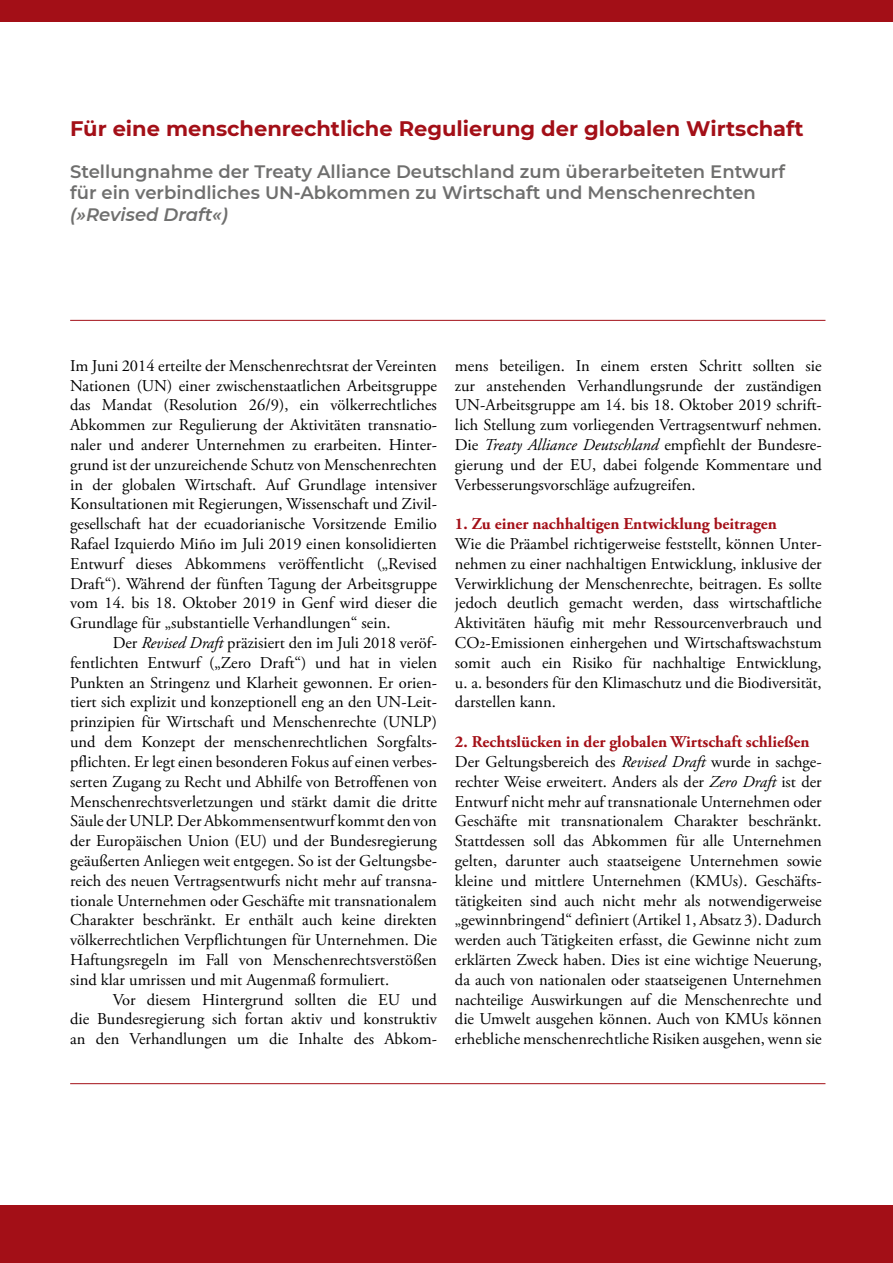
<style>
.page{position:relative;width:893px;height:1263px;background:#fff}
.page>*{position:absolute;margin:0;border:0;box-sizing:border-box;transform-origin:0 0}
.Absatzformat_1{font:700 21px "Montserrat";color:#a30f17}
.Absatzformat_1-2{font:600 18px/21.6px "Montserrat";color:#6f6f6e}
.Absatzformat_1-3{font:16.5px/19.8px "Adobe Garamond Pro";color:#000;text-align:justify}
.Absatzformat_1-4{font:700 16.5px "Adobe Garamond Pro";color:#a30f17}
.s1{font-style:italic}
</style>
<div class="page">
<div style="left:0;top:1205px;width:893px;height:58px;background:#a30f17"></div>
<div style="left:0;top:0;width:893px;height:21px;background:#a30f17"></div>
<hr style="left:70px;top:320px;width:755px;height:1px;background:#a30f17">
<hr style="left:70px;top:1083px;width:755px;height:1px;background:#a30f17">
<p class="Absatzformat_1" style="left:70px;top:114px;width:735px">Für eine menschenrechtliche Regulierung der globalen Wirtschaft</p>
<p class="Absatzformat_1-2" style="left:70px;top:160px;width:716px">Stellungnahme der Treaty Alliance Deutschland zum überarbeiteten Entwurf für ein verbindliches UN-Abkommen zu Wirtschaft und Menschenrechten <span class="s1">(»Revised Draft«)</span></p>
<p class="Absatzformat_1-3" style="left:70px;top:356px;width:368px">Im Juni 2014 erteilte der Menschenrechtsrat der Vereinten Nationen (UN) einer zwischenstaatlichen Arbeitsgruppe das Mandat (Resolution 26/9), ein völkerrechtliches Abkommen zur Regulierung der Aktivitäten transnatio&shy;naler und anderer Unternehmen zu erarbeiten. Hinter&shy;grund ist der unzureichende Schutz von Menschenrechten in der globalen Wirtschaft. Auf Grundlage intensiver Konsultationen mit Regierungen, Wissenschaft und Zivil&shy;gesellschaft hat der ecuadorianische Vorsitzende Emilio Rafael Izquierdo Miño im Juli 2019 einen konsolidierten Entwurf dieses Abkommens veröffentlicht („Revised Draft“). Während der fünften Tagung der Arbeitsgruppe vom 14. bis 18. Oktober 2019 in Genf wird dieser die Grundlage für „substantielle Verhandlungen“ sein.</p>
<p class="Absatzformat_1-3" style="left:70px;top:633px;width:368px;text-indent:43px">Der <span class="s1">Revised Draft</span> präzisiert den im Juli 2018 veröf&shy;fentlichten Entwurf („Zero Draft“) und hat in vielen Punkten an Stringenz und Klarheit gewonnen. Er orien&shy;tiert sich explizit und konzeptionell eng an den UN-Leit&shy;prinzipien für Wirtschaft und Menschenrechte (UNLP) und dem Konzept der menschenrechtlichen Sorgfalts&shy;pflichten. Er legt einen besonderen Fokus auf einen verbes&shy;serten Zugang zu Recht und Abhilfe von Betroffenen von Menschenrechtsverletzungen und stärkt damit die dritte Säule der UNLP. Der Abkommensentwurf kommt den von der Europäischen Union (EU) und der Bundesregierung geäußerten Anliegen weit entgegen. So ist der Geltungsbe&shy;reich des neuen Vertragsentwurfs nicht mehr auf transna&shy;tionale Unternehmen oder Geschäfte mit transnationalem Charakter beschränkt. Er enthält auch keine direkten völkerrechtlichen Verpflichtungen für Unternehmen. Die Haftungsregeln im Fall von Menschenrechtsverstößen sind klar umrissen und mit Augenmaß formuliert.</p>
<p class="Absatzformat_1-3" style="left:70px;top:990px;width:368px;text-indent:43px">Vor diesem Hintergrund sollten die EU und die Bundesregierung sich fortan aktiv und konstruktiv an den Verhandlungen um die Inhalte des Abkom-</p>
<p class="Absatzformat_1-3" style="left:455px;top:356px;width:368px">mens beteiligen. In einem ersten Schritt sollten sie zur anstehenden Verhandlungsrunde der zuständigen UN-Arbeitsgruppe am 14. bis 18. Oktober 2019 schrift&shy;lich Stellung zum vorliegenden Vertragsentwurf nehmen.<br>Die <span class="s1">Treaty Alliance Deutschland</span> empfiehlt der Bundesre&shy;gierung und der EU, dabei folgende Kommentare und Verbesserungsvorschläge aufzugreifen.</p>
<p class="Absatzformat_1-4" style="left:455px;top:514px;width:323px">1. Zu einer nachhaltigen Entwicklung beitragen</p>
<p class="Absatzformat_1-3" style="left:455px;top:534px;width:368px">Wie die Präambel richtigerweise feststellt, können Unter&shy;nehmen zu einer nachhaltigen Entwicklung, inklusive der Verwirklichung der Menschenrechte, beitragen. Es sollte jedoch deutlich gemacht werden, dass wirtschaftliche Aktivitäten häufig mit mehr Ressourcenverbrauch und CO2-Emissionen einhergehen und Wirtschaftswachstum somit auch ein Risiko für nachhaltige Entwicklung, u. a. besonders für den Klimaschutz und die Biodiversität, darstellen kann.</p>
<p class="Absatzformat_1-4" style="left:455px;top:732px;width:356px">2. Rechtslücken in der globalen Wirtschaft schließen</p>
<p class="Absatzformat_1-3" style="left:455px;top:752px;width:368px">Der Geltungsbereich des <span class="s1">Revised Draft</span> wurde in sachge&shy;rechter Weise erweitert. Anders als der <span class="s1">Zero Draft</span> ist der Entwurf nicht mehr auf transnationale Unternehmen oder Geschäfte mit transnationalem Charakter beschränkt.<br>Stattdessen soll das Abkommen für alle Unternehmen gelten, darunter auch staatseigene Unternehmen sowie kleine und mittlere Unternehmen (KMUs). Geschäfts&shy;tätigkeiten sind auch nicht mehr als notwendigerweise „gewinnbringend“ definiert (Artikel 1, Absatz 3). Dadurch werden auch Tätigkeiten erfasst, die Gewinne nicht zum erklärten Zweck haben. Dies ist eine wichtige Neuerung, da auch von nationalen oder staatseigenen Unternehmen nachteilige Auswirkungen auf die Menschenrechte und die Umwelt ausgehen können. Auch von KMUs können erhebliche menschenrechtliche Risiken ausgehen, wenn sie</p>
</div>
